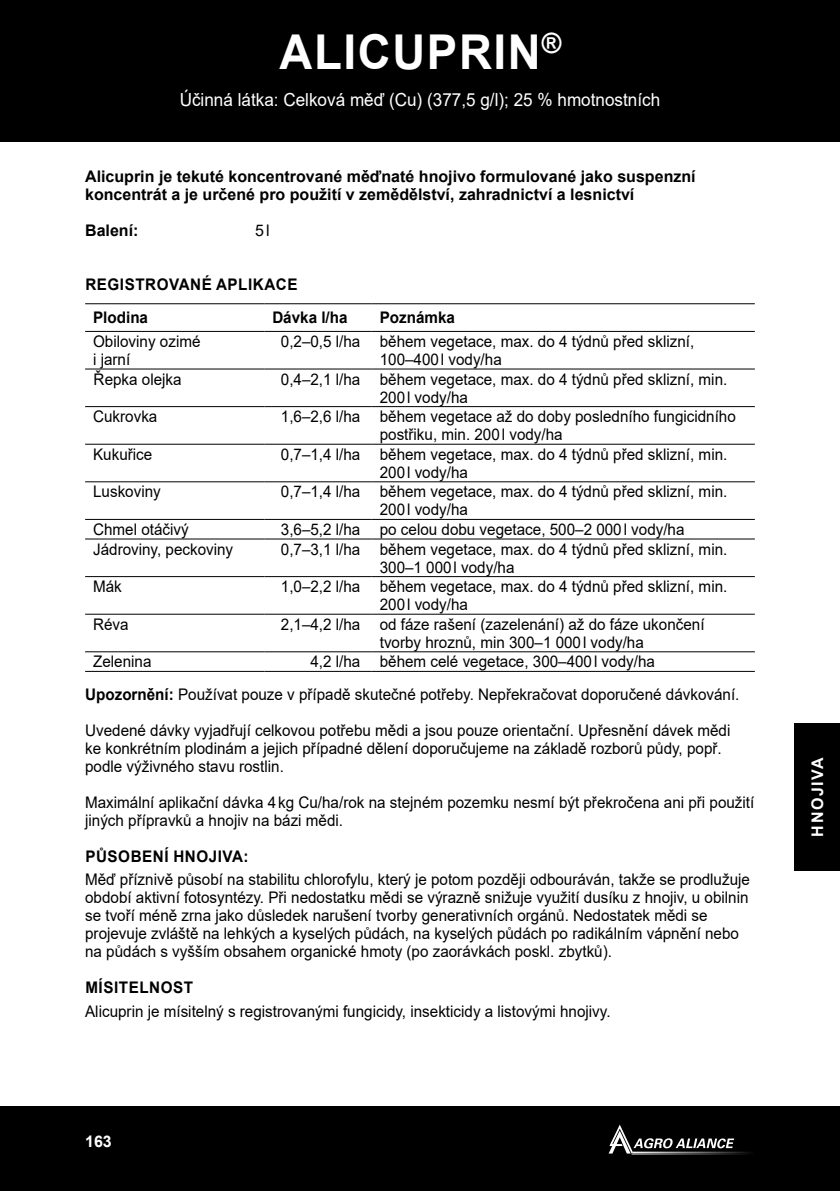
<style>
.page{position:relative;width:840px;height:1191px;background:#fff}
.page>*{position:absolute;margin:0;border:0;box-sizing:border-box;transform-origin:0 0}
.t1{font:700 48px "Arial";color:#fff;scale:.95 1}
.t2{font:18px "Arial";color:#fff;scale:.95 1}
.t3{font:16px/18px "Arial";color:#000;scale:.95 1}
.t4{font:700 16px/18px "Arial";color:#000}
.t5{font:700 16px/33.6px "Arial";letter-spacing:.035em;color:#000;scale:.95 1}
.t6{font:700 16px "Arial";color:#000;scale:.95 1}
.t7{font:700 16px "Arial";letter-spacing:.025em;color:#fff}
.t8{font:16px "Arial";color:#000}
.s1{font-weight:700}
</style>
<div class="page">
<div style="left:0;top:1106px;width:839px;height:85px;background:#000"></div>
<hr style="left:631px;top:1154px;width:123px;height:1px;background:#fff">
<hr style="left:631px;top:1151px;width:123px;height:2px;background:#fff">
<svg style="left:609px;top:1124px;width:124px;height:29px"></svg>
<div style="left:0;top:0;width:839px;height:142px;background:#000"></div>
<div style="left:794px;top:723px;width:45px;height:148px;background:#000"></div>
<hr style="left:85px;top:303px;width:179px;height:1px;background:#000">
<hr style="left:264px;top:303px;width:107px;height:1px;background:#000">
<hr style="left:371px;top:303px;width:383px;height:1px;background:#000">
<hr style="left:85px;top:331px;width:179px;height:1px;background:#000">
<hr style="left:264px;top:331px;width:107px;height:1px;background:#000">
<hr style="left:371px;top:331px;width:383px;height:1px;background:#000">
<hr style="left:85px;top:369px;width:179px;height:1px;background:#000">
<hr style="left:264px;top:369px;width:107px;height:1px;background:#000">
<hr style="left:371px;top:369px;width:383px;height:1px;background:#000">
<hr style="left:85px;top:406px;width:179px;height:1px;background:#000">
<hr style="left:264px;top:406px;width:107px;height:1px;background:#000">
<hr style="left:371px;top:406px;width:383px;height:1px;background:#000">
<hr style="left:85px;top:444px;width:179px;height:1px;background:#000">
<hr style="left:264px;top:444px;width:107px;height:1px;background:#000">
<hr style="left:371px;top:444px;width:383px;height:1px;background:#000">
<hr style="left:85px;top:481px;width:179px;height:1px;background:#000">
<hr style="left:264px;top:481px;width:107px;height:1px;background:#000">
<hr style="left:371px;top:481px;width:383px;height:1px;background:#000">
<hr style="left:85px;top:519px;width:179px;height:1px;background:#000">
<hr style="left:264px;top:519px;width:107px;height:1px;background:#000">
<hr style="left:371px;top:519px;width:383px;height:1px;background:#000">
<hr style="left:85px;top:538px;width:179px;height:1px;background:#000">
<hr style="left:264px;top:538px;width:107px;height:1px;background:#000">
<hr style="left:371px;top:538px;width:383px;height:1px;background:#000">
<hr style="left:85px;top:576px;width:179px;height:1px;background:#000">
<hr style="left:264px;top:576px;width:107px;height:1px;background:#000">
<hr style="left:371px;top:576px;width:383px;height:1px;background:#000">
<hr style="left:85px;top:614px;width:179px;height:1px;background:#000">
<hr style="left:264px;top:614px;width:107px;height:1px;background:#000">
<hr style="left:371px;top:614px;width:383px;height:1px;background:#000">
<hr style="left:85px;top:651px;width:179px;height:1px;background:#000">
<hr style="left:264px;top:651px;width:107px;height:1px;background:#000">
<hr style="left:371px;top:651px;width:383px;height:1px;background:#000">
<hr style="left:85px;top:671px;width:179px;height:1px;background:#000">
<hr style="left:264px;top:671px;width:107px;height:1px;background:#000">
<hr style="left:371px;top:671px;width:383px;height:1px;background:#000">
<h1 class="t1" style="left:279px;top:19px;width:298px">Alicuprin<sup>®</sup></h1>
<p class="t2" style="left:180px;top:87px;width:507px">Účinná látka: Celková měď (Cu) (377,5 g/l); 25 % hmotnostních</p>
<p class="t4" style="left:85px;top:167px;width:611px">Alicuprin je tekuté koncentrované měďnaté hnojivo formulované jako suspenzní koncentrát a je určené pro použití v zemědělství, zahradnictví a lesnictví</p>
<p class="t4" style="left:85px;top:221px;width:55px">Balení:</p>
<p class="t8" style="left:255px;top:219px;width:16px">5l</p>
<p class="t5" style="left:93px;top:267px;width:216px;text-indent:-8px">REGISTROVANÉ APLIKACE<br>Plodina</p>
<p class="t6" style="left:272px;top:306px;width:81px">Dávka l/ha</p>
<p class="t6" style="left:379px;top:306px;width:81px">Poznámka</p>
<p class="t3" style="left:93px;top:332px;width:114px">Obiloviny ozimé i jarní</p>
<p class="t3" style="left:379px;top:332px;width:332px;text-indent:-99px">0,2–0,5 l/ha během vegetace, max. do 4 týdnů před sklizní,<br>100–400l vody/ha</p>
<p class="t3" style="left:93px;top:370px;width:94px">řepka olejka</p>
<p class="t3" style="left:379px;top:370px;width:364px;text-indent:-99px">0,4–2,1 l/ha během vegetace, max. do 4 týdnů před sklizní, min.<br>200l vody/ha</p>
<p class="t3" style="left:93px;top:407px;width:69px">Cukrovka</p>
<p class="t3" style="left:379px;top:407px;width:376px;text-indent:-99px">1,6–2,6 l/ha během vegetace až do doby posledního fungicidního postřiku, min. 200l vody/ha</p>
<p class="t3" style="left:93px;top:445px;width:64px">Kukuřice</p>
<p class="t3" style="left:379px;top:445px;width:364px;text-indent:-99px">0,7–1,4 l/ha během vegetace, max. do 4 týdnů před sklizní, min.<br>200l vody/ha</p>
<p class="t3" style="left:93px;top:483px;width:73px">Luskoviny</p>
<p class="t3" style="left:379px;top:483px;width:364px;text-indent:-99px">0,7–1,4 l/ha během vegetace, max. do 4 týdnů před sklizní, min.<br>200l vody/ha</p>
<p class="t3" style="left:93px;top:520px;width:102px">Chmel otáčivý</p>
<p class="t3" style="left:281px;top:520px;width:426px">3,6–5,2 l/ha po celou dobu vegetace, 500–2 000l vody/ha</p>
<p class="t3" style="left:93px;top:540px;width:149px">Jádroviny, peckoviny</p>
<p class="t3" style="left:379px;top:540px;width:364px;text-indent:-99px">0,7–3,1 l/ha během vegetace, max. do 4 týdnů před sklizní, min.<br>300–1 000l vody/ha</p>
<p class="t3" style="left:93px;top:577px;width:32px">Mák</p>
<p class="t3" style="left:379px;top:577px;width:364px;text-indent:-99px">1,0–2,2 l/ha během vegetace, max. do 4 týdnů před sklizní, min.<br>200l vody/ha</p>
<p class="t3" style="left:93px;top:615px;width:39px">Réva</p>
<p class="t3" style="left:379px;top:615px;width:343px;text-indent:-99px">2,1–4,2 l/ha od fáze rašení (zazelenání) až do fáze ukončení tvorby hroznů, min 300–1 000l vody/ha</p>
<p class="t3" style="left:93px;top:652px;width:63px">Zelenina</p>
<p class="t3" style="left:85px;top:645px;width:687px;line-height:32.2px;text-indent:225px">4,2 l/ha během celé vegetace, 300–400l vody/ha<br><span class="s1">Upozornění:</span> Používat pouze v případě skutečné potřeby. Nepřekračovat doporučené dávkování.</p>
<p class="t3" style="left:85px;top:721px;width:680px">Uvedené dávky vyjadřují celkovou potřebu mědi a jsou pouze orientační. U přesnění dávek mědi ke konkrétním plodinám a jejich případné dělení doporučujeme na základě rozborů půdy, popř. podle výživného stavu rostlin.</p>
<p class="t3" style="left:85px;top:793px;width:705px">Maximální aplikační dávka 4kg Cu/ha/rok na stejném pozemku nesmí být překročena ani při použití jiných přípravků a hnojiv na bázi mědi.</p>
<p class="t5" style="left:85px;top:839px;width:140px">Působení hnojiva</p>
<p class="t6" style="left:243px;top:844px;width:7px">:</p>
<p class="t3" style="left:85px;top:870px;width:701px">Měď příznivě působí na stabilitu chlorofylu, který je potom později odbouráván, takže se prodlužuje období aktivní fotosyntézy. Při nedostatku mědi se výrazně snižuje využití dusíku z hnojiv, u obilnin se tvoří méně zrna jako důsledek narušení tvorby generativních orgánů. Nedostatek mědi se projevuje zvláště na lehkých a kyselých půdách, na kyselých půdách po radikálním vápnění nebo na půdách s vyšším obsahem organické hmoty (po zaorávkách poskl. zbytků).</p>
<p class="t5" style="left:85px;top:971px;width:115px">Mísitelnost</p>
<p class="t3" style="left:85px;top:1002px;width:551px">Alicuprin je mísitelný s registrovanými fungicidy, insekticidy a listovými hnojivy.</p>
<p class="t7" style="left:85px;top:1129px;width:28px">163</p>
<p class="t7" style="left:805px;top:836px;width:81px;rotate:-90deg">HNOJIVA</p>
</div>
